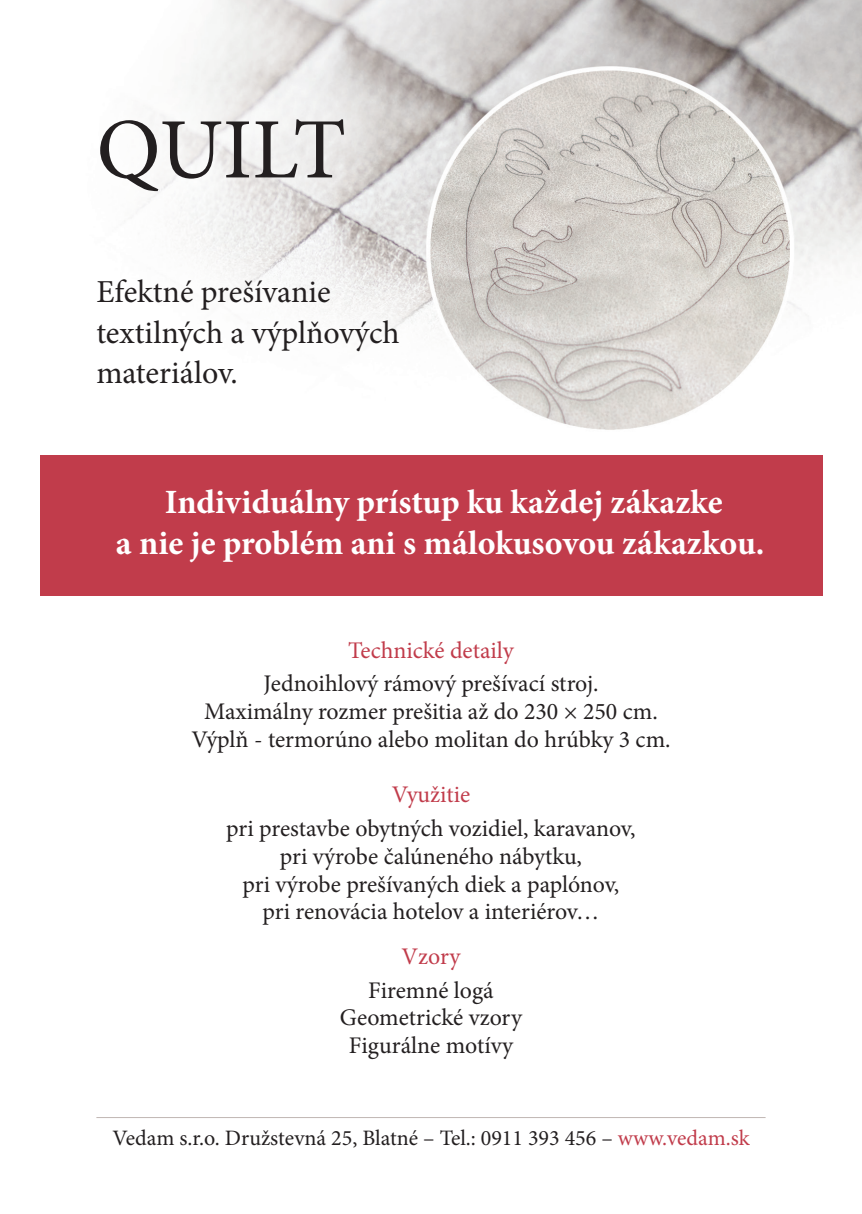
<style>
.page{position:relative;width:862px;height:1214px;background:#fff}
.page>*{position:absolute;margin:0;border:0;box-sizing:border-box;transform-origin:0 0}
.t1{font:86px "Minion Pro";letter-spacing:-.005em;color:#231f20}
.t2{font:700 34px/41px "Minion Pro";color:#fff;text-align:center}
.t3{font:32px/40px "Minion Pro";color:#231f20}
.t4{font:23.8px/27.8px "Minion Pro";color:#231f20;text-align:center}
.t5{font:23.8px "Minion Pro";color:#c13c4b}
.t6{font:22px "Minion Pro";color:#231f20}
.s1{color:#c13c4b}
</style>
<div class="page">
<img style="left:40px;top:0;width:822px;height:596px">
<div style="left:53px;top:74px;width:391px;height:355px;background:#fff;opacity:.86"></div>
<div style="left:40px;top:454px;width:782px;height:141px;background:#c13c4b"></div>
<hr style="left:96px;top:1116px;width:669px;height:1px;background:#c0b6b3">
<h1 class="t1" style="left:96px;top:92px;width:251px">QUILT</h1>
<h3 class="t3" style="left:96px;top:272px;width:305px">Efektné prešívanie textilných a výplňových materiálov.</h3>
<h2 class="t2" style="left:116px;top:481px;width:650px">Individuálny prístup ku každej zákazke<br>a nie je problém ani s málokusovou zákazkou.</h2>
<p class="t5" style="left:348px;top:634px;width:167px">Technické detaily</p>
<p class="t4" style="left:191px;top:669px;width:481px">Jednoihlový rámový prešívací stroj.<br>Maximálny rozmer prešitia až do 230 × 250 cm.<br>Výplň - termorúno alebo molitan do hrúbky 3 cm.</p>
<p class="t5" style="left:392px;top:778px;width:80px">Využitie</p>
<p class="t4" style="left:226px;top:814px;width:411px">pri prestavbe obytných vozidiel, karavanov, pri výrobe čalúneného nábytku,<br>pri výrobe prešívaných diek a paplónov, pri renovácia hotelov a interiérov…</p>
<p class="t5" style="left:401px;top:940px;width:61px">Vzory</p>
<p class="t4" style="left:340px;top:976px;width:184px">Firemné logá<br>Geometrické vzory<br>Figurálne motívy</p>
<p class="t6" style="left:112px;top:1122px;width:639px">Vedam s.r.o. Družstevná 25, Blatné – Tel.: 0911 393 456 – <span class="s1">www.vedam.sk</span></p>
</div>
